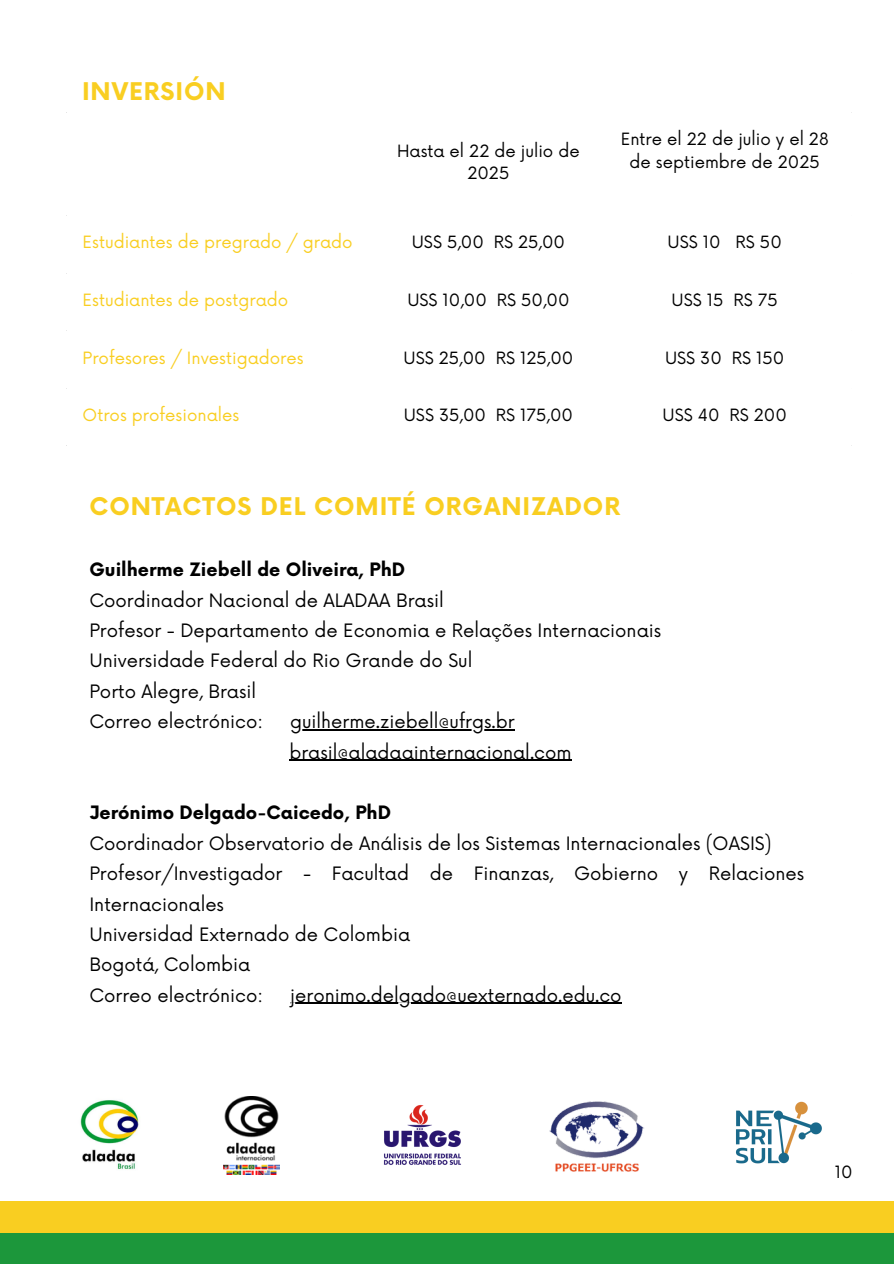
<style>
.page{position:relative;width:894px;height:1264px;background:#fff}
.page>*{position:absolute;margin:0;border:0;box-sizing:border-box;transform-origin:0 0}
.t1{font:700 23.7px "Now";letter-spacing:.035em;color:#f9ce21}
.t2{font:18px/30.3px "Now";color:#000}
.t3{font:700 18px "Now";color:#000}
.t4{font:16.5px/22.5px "Now";color:#000;text-align:center}
.t5{font:16.5px "Now";color:#f9ce21}
.s1{font-weight:700}
</style>
<div class="page">
<div style="left:0;top:1232px;width:893px;height:31px;background:#1c973b"></div>
<div style="left:0;top:1200px;width:893px;height:32px;background:#f9ce21"></div>
<img style="left:80px;top:1100px;width:59px;height:70px">
<img style="left:383px;top:1105px;width:78px;height:60px">
<img style="left:549px;top:1101px;width:95px;height:70px">
<img style="left:736px;top:1101px;width:86px;height:63px">
<hr style="left:290px;top:729px;width:224px;height:1px;background:#000">
<hr style="left:289px;top:759px;width:282px;height:1px;background:#000">
<hr style="left:290px;top:1002px;width:331px;height:1px;background:#000">
<img style="left:223px;top:1096px;width:56px;height:78px">
<p class="t1" style="left:82px;top:79px;width:145px">INVERSIÓN</p>
<p class="t4" style="left:397px;top:140px;width:184px">Hasta el 22 de julio de<br>2025</p>
<h1 class="t4" style="left:620px;top:129px;width:209px">Entre el 22 de julio y el 28 de septiembre de 2025</h1>
<p class="t5" style="left:83px;top:233px;width:271px">Estudiantes de pregrado / grado</p>
<p class="t4" style="left:411px;top:232px;width:155px">US$ 5,00 R$ 25,00</p>
<p class="t4" style="left:667px;top:232px;width:116px">US$ 10 R$ 50</p>
<p class="t5" style="left:83px;top:291px;width:207px">Estudiantes de postgrado</p>
<p class="t4" style="left:407px;top:290px;width:163px">US$ 10,00 R$ 50,00</p>
<p class="t4" style="left:671px;top:290px;width:108px">US$ 15 R$ 75</p>
<p class="t5" style="left:83px;top:348px;width:222px">Profesores / Investigadores</p>
<p class="t4" style="left:403px;top:347px;width:171px">US$ 25,00 R$ 125,00</p>
<p class="t4" style="left:665px;top:347px;width:121px">US$ 30 R$ 150</p>
<p class="t5" style="left:83px;top:406px;width:158px">Otros profesionales</p>
<p class="t4" style="left:403px;top:404px;width:171px">US$ 35,00 R$ 175,00</p>
<p class="t4" style="left:662px;top:404px;width:126px">US$ 40 R$ 200</p>
<p class="t1" style="left:89px;top:494px;width:532px">CONTACTOS DEL COMITÉ ORGANIZADOR</p>
<p class="t3" style="left:89px;top:560px;width:317px">Guilherme Ziebell de Oliveira, PhD</p>
<p class="t2" style="left:89px;top:586px;width:356px">Coordinador Nacional de ALADAA Brasil</p>
<p class="t2" style="left:89px;top:616px;width:573px">Profesor - Departamento de Economia e Relações Internacionais</p>
<p class="t2" style="left:89px;top:646px;width:384px">Universidade Federal do Rio Grande do Sul</p>
<p class="t2" style="left:89px;top:677px;width:168px">Porto Alegre, Brasil</p>
<p class="t2" style="left:89px;top:707px;width:175px">Correo electrónico:</p>
<p class="t2" style="left:289px;top:707px;width:283px">guilherme.ziebell@ufrgs.br brasil@aladaainternacional.com</p>
<p class="t2" style="left:89px;top:798px;width:683px"><span class="s1">Jerónimo Delgado-Caicedo, PhD<br></span>Coordinador Observatorio de Análisis de los Sistemas Internacionales (OASIS)</p>
<p class="t2" style="left:89px;top:859px;width:716px">Profesor/Investigador - Facultad de Finanzas, Gobierno y Relaciones<br>Internacionales</p>
<p class="t2" style="left:89px;top:920px;width:322px">Universidad Externado de Colombia</p>
<p class="t2" style="left:89px;top:950px;width:162px">Bogotá, Colombia</p>
<p class="t2" style="left:89px;top:980px;width:175px">Correo electrónico:</p>
<p class="t2" style="left:290px;top:980px;width:333px">jeronimo.delgado@uexternado.edu.co</p>
<h1 class="t4" style="left:834px;top:1161px;width:19px">10</h1>
</div>
